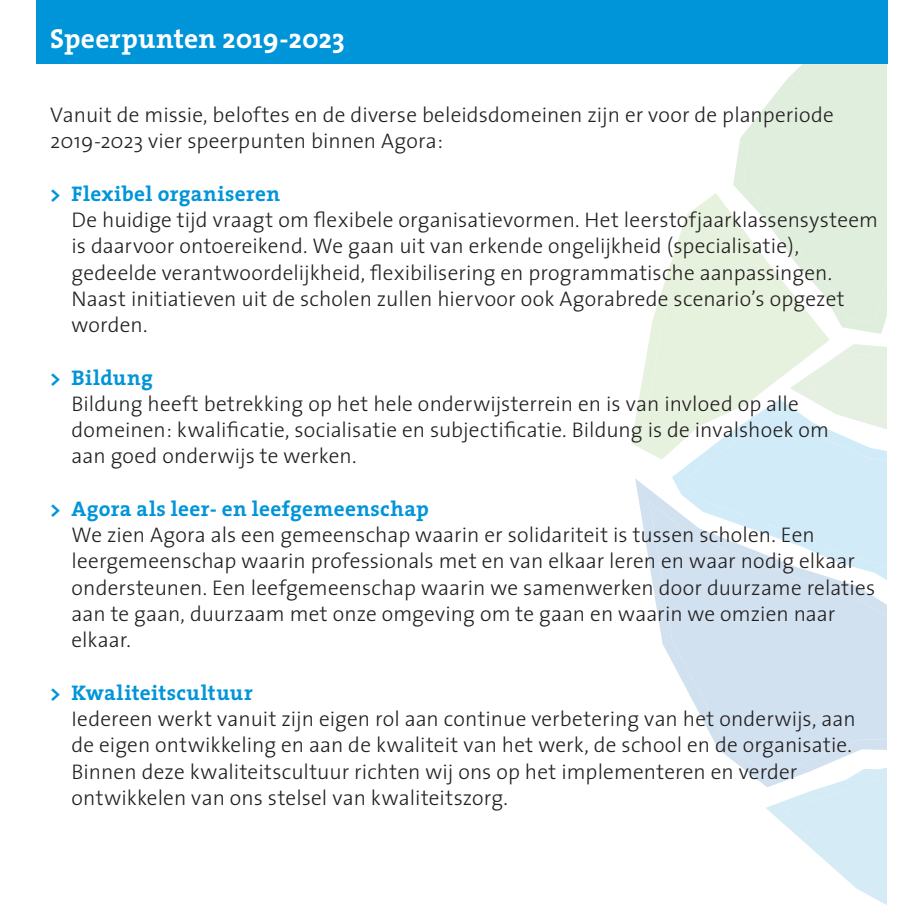
<style>
.page{position:relative;width:922px;height:922px;background:#fff}
.page>*{position:absolute;margin:0;border:0;box-sizing:border-box;transform-origin:0 0}
.t1{font:700 27.5px "The Serif";letter-spacing:.005em;color:#fff}
.t2{font:300 21.25px/26.2px "The Sans";letter-spacing:.005em;color:#231f20}
.t3{font:700 21.25px "The Serif";letter-spacing:.015em;color:#0095d9}
</style>
<div class="page">
<svg style="left:733px;top:64px;width:153px;height:270px;background:#e3f1e1"></svg>
<svg style="left:631px;top:193px;width:198px;height:266px;fill:#e7f2de"></svg>
<svg style="left:635px;top:478px;width:251px;height:307px;fill:#d2e1ef"></svg>
<svg style="left:684px;top:344px;width:202px;height:55px;background:#eaf3e4"></svg>
<svg style="left:671px;top:399px;width:215px;height:181px;fill:#d1ecf8"></svg>
<svg style="left:765px;top:767px;width:121px;height:138px"></svg>
<div style="left:36px;top:0;width:850px;height:64px;background:#0095d9"></div>
<p class="t1" style="left:50px;top:16px;width:296px">Speerpunten 2019-2023</p>
<p class="t2" style="left:50px;top:101px;width:784px">Vanuit de missie, beloftes en de diverse beleidsdomeinen zijn er voor de planperiode<br>2019-2023 vier speerpunten binnen Agora:</p>
<p class="t3" style="left:50px;top:176px;width:231px">&gt; Flexibel organiseren</p>
<p class="t2" style="left:71px;top:206px;width:807px">De huidige tijd vraagt om flexibele organisatievormen. Het leerstofjaarklassensysteem is daarvoor ontoereikend. We gaan uit van erkende ongelijkheid (specialisatie), gedeelde verantwoordelijkheid, flexibilisering en programmatische aanpassingen.<br>Naast initiatieven uit de scholen zullen hiervoor ook Agorabrede scenario’s opgezet worden.</p>
<p class="t3" style="left:50px;top:359px;width:104px">&gt; Bildung</p>
<p class="t2" style="left:71px;top:390px;width:758px">Bildung heeft betrekking op het hele onderwijsterrein en is van invloed op alle domeinen: kwalificatie, socialisatie en subjectificatie. Bildung is de invalshoek om aan goed onderwijs te werken.</p>
<p class="t3" style="left:50px;top:491px;width:380px">&gt; Agora als leer- en leefgemeenschap</p>
<p class="t2" style="left:71px;top:521px;width:805px">We zien Agora als een gemeenschap waarin er solidariteit is tussen scholen. Een leergemeenschap waarin professionals met en van elkaar leren en waar nodig elkaar ondersteunen. Een leefgemeenschap waarin we samenwerken door duurzame relaties aan te gaan, duurzaam met onze omgeving om te gaan en waarin we omzien naar elkaar.</p>
<p class="t3" style="left:50px;top:674px;width:204px">&gt; Kwaliteitscultuur</p>
<p class="t2" style="left:71px;top:704px;width:785px">Iedereen werkt vanuit zijn eigen rol aan continue verbetering van het onderwijs, aan de eigen ontwikkeling en aan de kwaliteit van het werk, de school en de organisatie.<br>Binnen deze kwaliteitscultuur richten wij ons op het implementeren en verder ontwikkelen van ons stelsel van kwaliteitszorg.</p>
</div>
